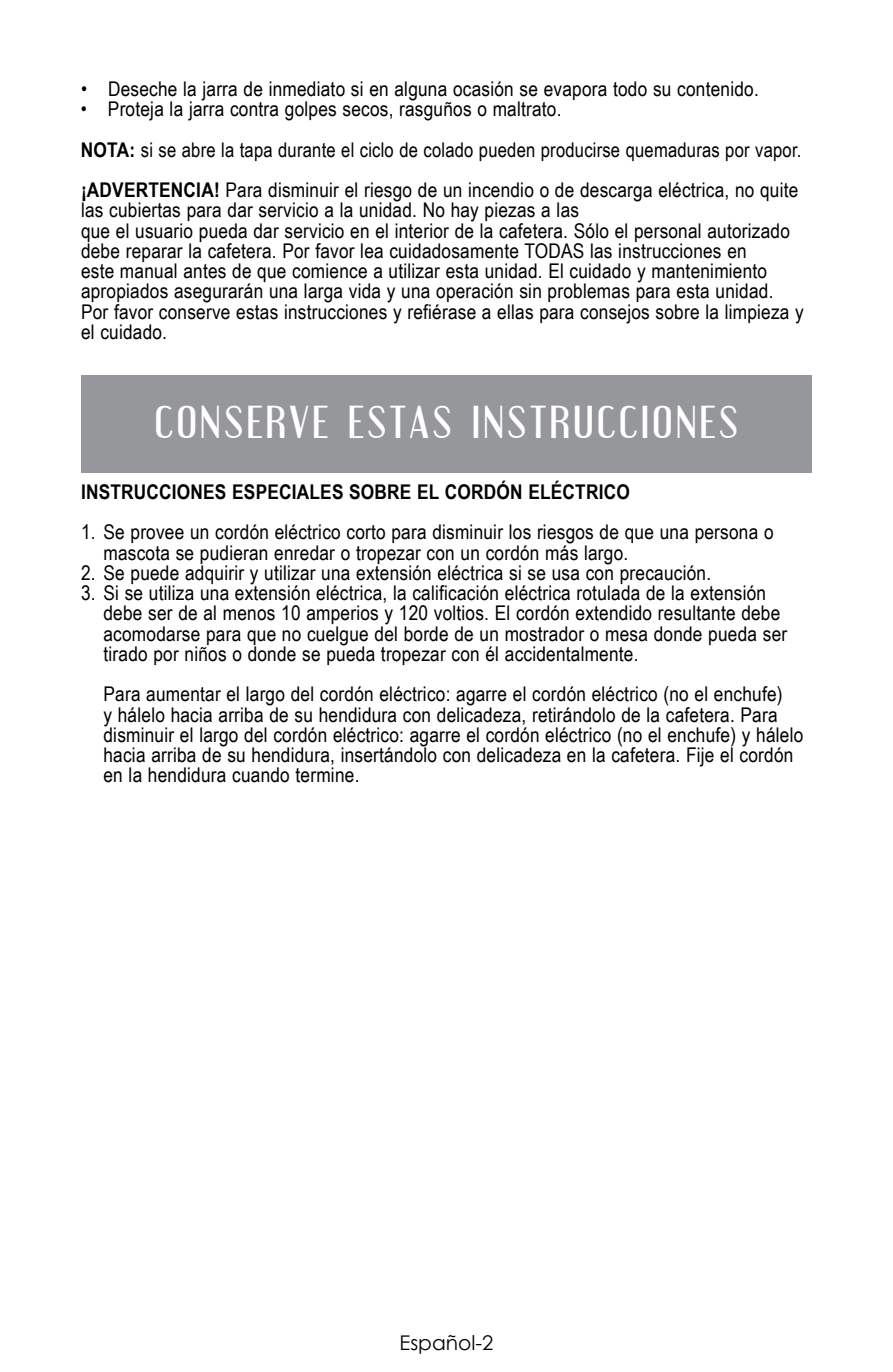
<style>
.page{position:relative;width:893px;height:1372px;background:#fff}
.page>*{position:absolute;margin:0;border:0;box-sizing:border-box;transform-origin:0 0}
.t1{font:40.5px "Engebrechtre";letter-spacing:.1em;color:#fff}
.t2{font:20.25px/20.2px "Arial Narrow";letter-spacing:.01em;color:#000;scale:1.04 1}
.t3{font:700 20.25px "Arial Narrow";letter-spacing:.01em;color:#000;scale:1.04 1}
.t4{font:20.25px "Century Gothic";color:#000}
.s1{font-weight:700}
</style>
<div class="page">
<div style="left:81px;top:375px;width:731px;height:97px;background:#95979a"></div>
<p class="t2" style="left:81px;top:78px;width:653px">• Deseche la jarra de inmediato si en alguna ocasión se evapora todo su contenido.</p>
<p class="t2" style="left:81px;top:88px;width:694px;line-height:40.5px">• Proteja la jarra contra golpes secos, rasguños o maltrato.<br><span class="s1">NOTA:</span> si se abre la tapa durante el ciclo de colado pueden producirse quemaduras por vapor. <span class="s1">¡ADVERTENCIA!</span> Para disminuir el riesgo de un incendio o de descarga eléctrica, no quite</p>
<p class="t2" style="left:81px;top:199px;width:696px">las cubiertas para dar servicio a la unidad. No hay piezas a las<br>que el usuario pueda dar servicio en el interior de la cafetera. Sólo el personal autorizado debe reparar la cafetera. Por favor lea cuidadosamente TODAS las instrucciones en<br>este manual antes de que comience a utilizar esta unidad. El cuidado y mantenimiento apropiados asegurarán una larga vida y una operación sin problemas para esta unidad.<br>Por favor conserve estas instrucciones y refiérase a ellas para consejos sobre la limpieza y el cuidado.</p>
<h1 class="t1" style="left:155px;top:398px;width:584px">CONSERVE ESTAS INSTRUCCIONES</h1>
<p class="t3" style="left:81px;top:476px;width:529px">INSTRUCCIONES ESPECIALES SOBRE EL CORDÓN ELÉCTRICO</p>
<p class="t2" style="left:103px;top:521px;width:646px;text-indent:-22px">1. Se provee un cordón eléctrico corto para disminuir los riesgos de que una persona o mascota se pudieran enredar o tropezar con un cordón más largo.</p>
<p class="t2" style="left:81px;top:561px;width:607px">2. Se puede adquirir y utilizar una extensión eléctrica si se usa con precaución.</p>
<p class="t2" style="left:103px;top:582px;width:659px;text-indent:-22px">3. Si se utiliza una extensión eléctrica, la calificación eléctrica rotulada de la extensión debe ser de al menos 10 amperios y 120 voltios. El cordón extendido resultante debe acomodarse para que no cuelgue del borde de un mostrador o mesa donde pueda ser tirado por niños o donde se pueda tropezar con él accidentalmente.</p>
<p class="t2" style="left:103px;top:683px;width:674px">Para aumentar el largo del cordón eléctrico: agarre el cordón eléctrico (no el enchufe)<br>y hálelo hacia arriba de su hendidura con delicadeza, retirándolo de la cafetera. Para disminuir el largo del cordón eléctrico: agarre el cordón eléctrico (no el enchufe) y hálelo hacia arriba de su hendidura, insertándolo con delicadeza en la cafetera. Fije el cordón en la hendidura cuando termine.</p>
<p class="t4" style="left:399px;top:1330px;width:95px">Español-2</p>
</div>
